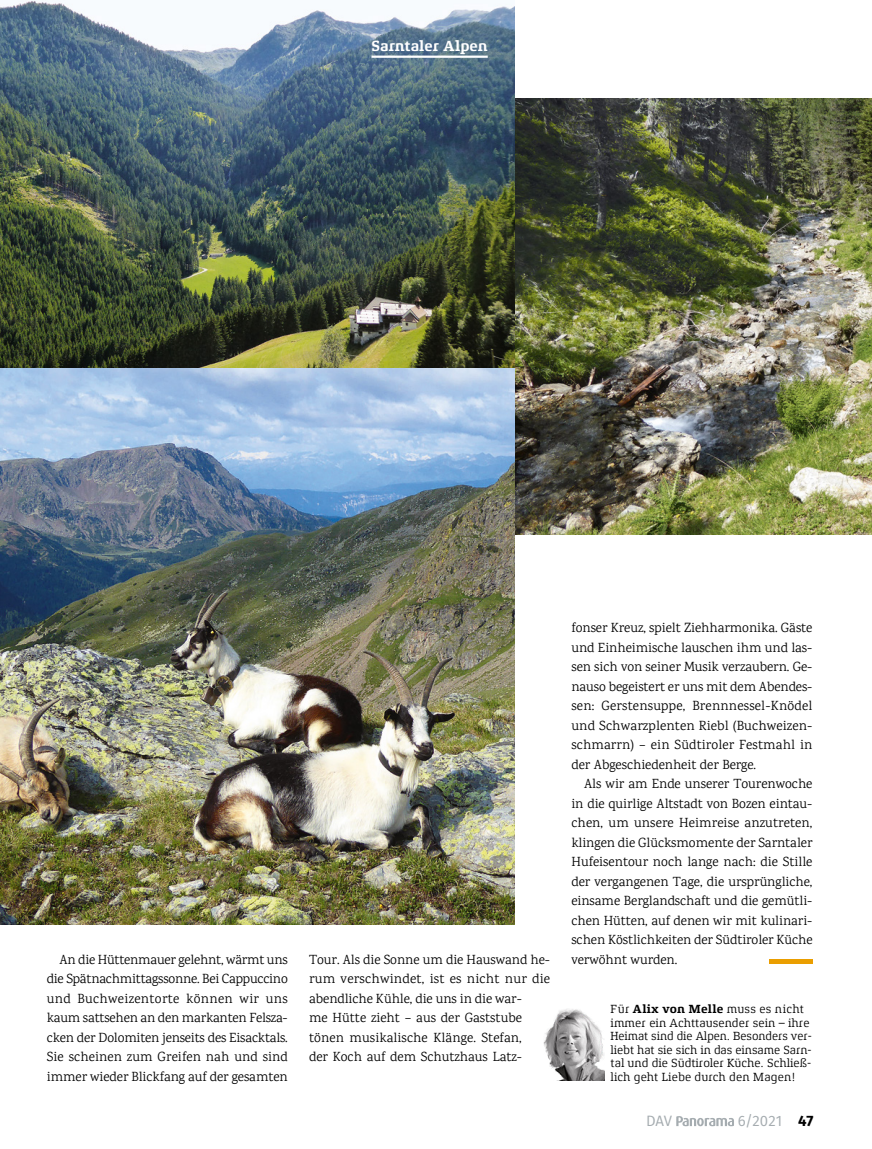
<style>
.page{position:relative;width:872px;height:1149px;background:#fff}
.page>*{position:absolute;margin:0;border:0;box-sizing:border-box;transform-origin:0 0}
.t1{font:700 15px "Xenois Slab Pro";letter-spacing:-.005em;color:#fff}
.t2{font:15px "Fira Sans";color:#a5acb0}
.t3{font:13.5px/19.5px "Karma";color:#000;text-align:justify}
.t4{font:12px/13.5px "Xenois Slab Pro";letter-spacing:-.005em;color:#000}
.s1{font-weight:700}
.s2{font-weight:700;color:#000}
</style>
<div class="page">
<hr style="left:769px;top:959px;width:43px;height:4px;background:#ea9e00">
<img style="left:543px;top:1009px;width:61px;height:71px">
<img style="left:514px;top:98px;width:358px;height:436px">
<img style="left:0;top:0;width:514px;height:924px">
<svg style="left:676px;top:1116px;width:58px;height:9px"></svg>
<hr style="left:371px;top:56px;width:117px;height:2px;background:#fff">
<p class="t1" style="left:371px;top:38px;width:118px">Sarntaler Alpen</p>
<p class="t3" style="left:47px;top:949px;width:242px;text-indent:13px">An die Hüttenmauer gelehnt, wärmt uns die Spätnachmittagssonne. Bei Cappuccino und Buchweizentorte können wir uns kaum sattsehen an den markanten Felsza&shy;cken der Dolomiten jenseits des Eisacktals.<br>Sie scheinen zum Greifen nah und sind immer wieder Blickfang auf der gesamten</p>
<p class="t3" style="left:309px;top:949px;width:242px;text-align:left">Tour. Als die Sonne um die Hauswand he&shy;rum verschwindet, ist es nicht nur die abendliche Kühle, die uns in die war-<br>me Hütte zieht – aus der Gaststube tönen musikalische Klänge. Stefan,<br>der Koch auf dem Schutzhaus Latz-</p>
<p class="t3" style="left:571px;top:617px;width:242px">fonser Kreuz, spielt Ziehharmonika. Gäste und Einheimische lauschen ihm und las&shy;sen sich von seiner Musik verzaubern. Ge&shy;nauso begeistert er uns mit dem Abendes&shy;sen: Gerstensuppe, Brennnessel-Knödel und Schwarzplenten Riebl (Buchweizen&shy;schmarrn) – ein Südtiroler Festmahl in der Abgeschiedenheit der Berge.</p>
<p class="t3" style="left:571px;top:773px;width:243px;text-indent:13px">Als wir am Ende unserer Tourenwoche in die quirlige Altstadt von Bozen eintau&shy;chen, um unsere Heimreise anzutreten, klingen die Glücksmomente der Sarntaler Hufeisentour noch lange nach: die Stille der vergangenen Tage, die ursprüngliche, einsame Berglandschaft und die gemütli&shy;chen Hütten, auf denen wir mit kulinari&shy;schen Köstlichkeiten der Südtiroler Küche verwöhnt wurden.</p>
<p class="t4" style="left:610px;top:1001px;width:203px">Für <span class="s1">Alix von Melle</span> muss es nicht immer ein Achttausender sein – ihre Heimat sind die Alpen. Besonders ver&shy;liebt hat sie sich in das einsame Sarn&shy;tal und die Südtiroler Küche. Schließ&shy;lich geht Liebe durch den Magen!</p>
<p class="t2" style="left:646px;top:1109px;width:28px">DAV</p>
<p class="t2" style="left:738px;top:1109px;width:77px">6/2021 <span class="s2">47</span></p>
</div>
